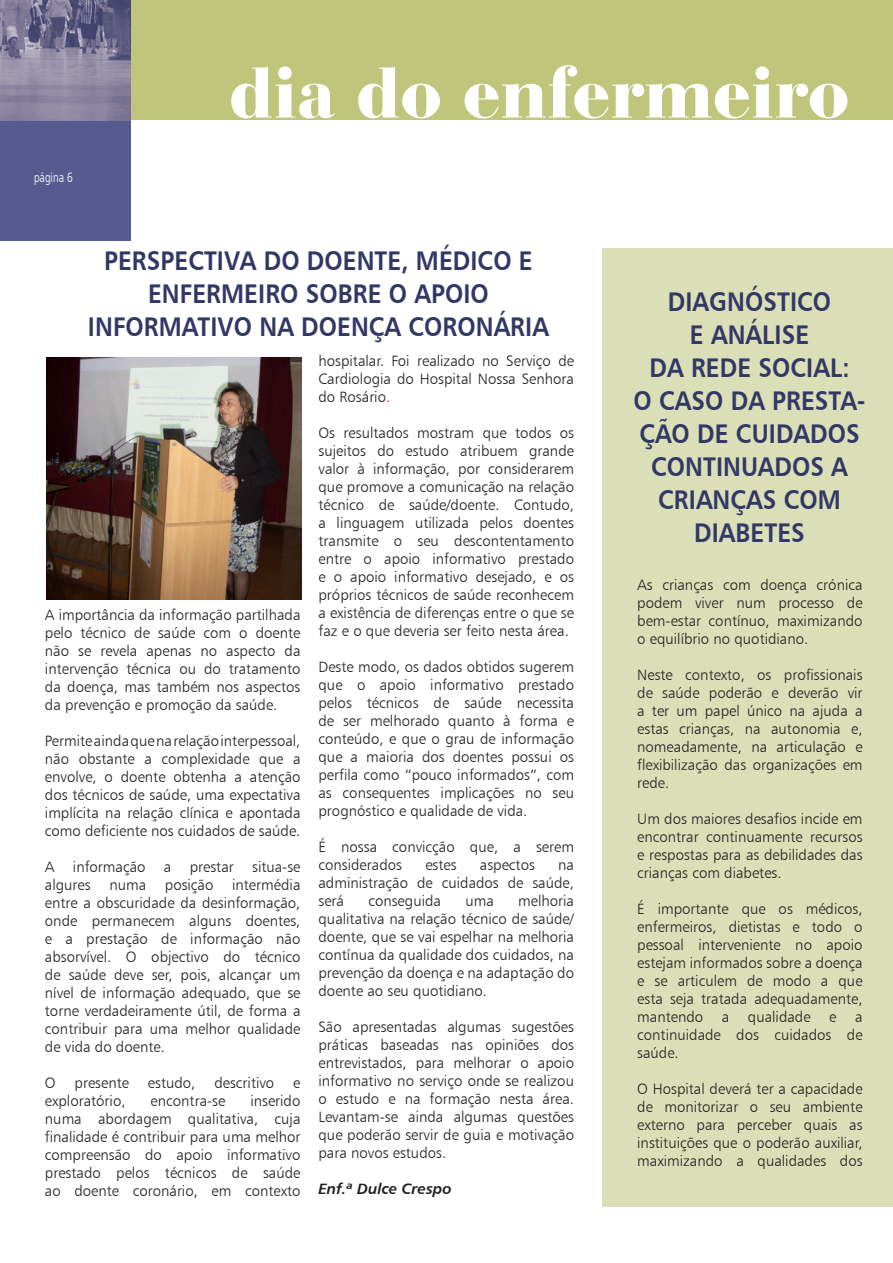
<style>
.page{position:relative;width:893px;height:1263px;background:#fff}
.page>*{position:absolute;margin:0;border:0;box-sizing:border-box;transform-origin:0 0}
.t1{font:900 75px "Bauer Bodoni BT";letter-spacing:.005em;color:#fff}
.t2{font:27px/33px "Humanist 777 BT Bold B";letter-spacing:.005em;color:#323766;text-align:center;scale:.9 1}
.t3{font:15px/18px "Humanist 777 BT Light B";color:#231f20;text-align:justify}
.t4{font:15px "Humanist 777 BT Bold Italic B";color:#231f20}
.t5{font:13.5px "Frut";color:#fff;scale:.9 1}
.s1{color:#f00}
</style>
<div class="page">
<div style="left:0;top:120px;width:131px;height:120px;background:#555b8e"></div>
<div style="left:0;top:0;width:893px;height:120px;background:#bfc57b"></div>
<img style="left:0;top:0;width:131px;height:120px">
<div style="left:602px;top:248px;width:291px;height:958px;background:#dbdfb8"></div>
<img style="left:46px;top:358px;width:256px;height:242px">
<p class="t5" style="left:34px;top:170px;width:45px">página 6</p>
<h1 class="t1" style="left:229px;top:45px;width:621px">dia do enfermeiro</h1>
<h2 class="t2" style="left:88px;top:243px;width:514px">PERSPECTIVA DO DOENTE, MÉDICO E<br>ENFERMEIRO SOBRE O APOIO<br>INFORMATIVO NA DOENÇA CORONÁRIA</h2>
<p class="t3" style="left:45px;top:605px;width:257px">A importância da informação partilhada pelo técnico de saúde com o doente não se revela apenas no aspecto da intervenção técnica ou do tratamento da doença, mas também nos aspectos da prevenção e promoção da saúde.</p>
<p class="t3" style="left:45px;top:731px;width:257px">Permite ainda que na relação interpessoal, não obstante a complexidade que a envolve, o doente obtenha a atenção dos técnicos de saúde, uma expectativa implícita na relação clínica e apontada como deficiente nos cuidados de saúde.</p>
<p class="t3" style="left:45px;top:857px;width:257px">A informação a prestar situa-se algures numa posição intermédia entre a obscuridade da desinformação, onde permanecem alguns doentes, e a prestação de informação não absorvível. O objectivo do técnico de saúde deve ser, pois, alcançar um nível de informação adequado, que se torne verdadeiramente útil, de forma a contribuir para uma melhor qualidade de vida do doente.</p>
<p class="t3" style="left:45px;top:1073px;width:12px">O</p>
<p class="t3" style="left:75px;top:1073px;width:56px">presente</p>
<p class="t3" style="left:148px;top:1073px;width:49px">estudo,</p>
<p class="t3" style="left:214px;top:1073px;width:61px">descritivo</p>
<p class="t3" style="left:293px;top:1073px;width:9px">e</p>
<p class="t3" style="left:45px;top:1091px;width:82px">exploratório,</p>
<p class="t3" style="left:151px;top:1091px;width:76px">encontra-se</p>
<p class="t3" style="left:45px;top:1091px;width:257px;text-indent:205px">inserido numa abordagem qualitativa, cuja finalidade é contribuir para uma melhor compreensão do apoio informativo prestado pelos técnicos de saúde ao doente coronário, em contexto</p>
<p class="t3" style="left:318px;top:352px;width:257px">hospitalar. Foi realizado no Serviço de Cardiologia do Hospital Nossa Senhora do Rosário<span class="s1">.</span></p>
<p class="t3" style="left:318px;top:424px;width:257px">Os resultados mostram que todos os sujeitos do estudo atribuem grande valor à informação, por considerarem que promove a comunicação na relação técnico de saúde/doente. Contudo, a linguagem utilizada pelos doentes transmite o seu descontentamento entre o apoio informativo prestado e o apoio informativo desejado, e os próprios técnicos de saúde reconhecem a existência de diferenças entre o que se faz e o que deveria ser feito nesta área.</p>
<p class="t3" style="left:318px;top:658px;width:257px">Deste modo, os dados obtidos sugerem que o apoio informativo prestado pelos técnicos de saúde necessita de ser melhorado quanto à forma e conteúdo, e que o grau de informação que a maioria dos doentes possui os perfila como “pouco informados”, com as consequentes implicações no seu prognóstico e qualidade de vida.</p>
<p class="t3" style="left:318px;top:838px;width:257px">É nossa convicção que, a serem considerados</p>
<p class="t3" style="left:425px;top:856px;width:33px">estes</p>
<p class="t3" style="left:480px;top:856px;width:56px">aspectos</p>
<p class="t3" style="left:318px;top:856px;width:257px;text-indent:240px">na administração de cuidados de saúde, será</p>
<p class="t3" style="left:318px;top:892px;width:257px;text-indent:200px">melhoria qualitativa na relação técnico de saúde/ doente, que se vai espelhar na melhoria contínua da qualidade dos cuidados, na prevenção da doença e na adaptação do doente ao seu quotidiano.</p>
<p class="t3" style="left:318px;top:1018px;width:257px">São apresentadas algumas sugestões práticas baseadas nas opiniões dos entrevistados, para melhorar o apoio informativo no serviço onde se realizou o estudo e na formação nesta área.<br>Levantam-se ainda algumas questões que poderão servir de guia e motivação para novos estudos.</p>
<p class="t4" style="left:318px;top:1179px;width:135px">Enf.ª Dulce Crespo</p>
<p class="t3" style="left:368px;top:892px;width:74px">conseguida</p>
<p class="t3" style="left:465px;top:892px;width:30px">uma</p>
<h2 class="t2" style="left:634px;top:284px;width:259px">DIAGNÓSTICO<br>E ANÁLISE<br>DA REDE SOCIAL:<br>O CASO DA PRESTA-<br>ÇÃO DE CUIDADOS<br>CONTINUADOS A<br>CRIANÇAS COM<br>DIABETES</h2>
<p class="t3" style="left:637px;top:575px;width:227px">As crianças com doença crónica podem viver num processo de bem-estar contínuo, maximizando o equilíbrio no quotidiano.</p>
<p class="t3" style="left:637px;top:665px;width:227px">Neste contexto, os profissionais de saúde poderão e deverão vir a ter um papel único na ajuda a estas crianças, na autonomia e, nomeadamente, na articulação e flexibilização das organizações em rede.</p>
<p class="t3" style="left:637px;top:809px;width:227px">Um dos maiores desafios incide em encontrar continuamente recursos e respostas para as debilidades das crianças com diabetes.</p>
<p class="t3" style="left:637px;top:899px;width:227px">É importante que os médicos, enfermeiros, dietistas e todo o pessoal interveniente no apoio estejam informados sobre a doença e se articulem de modo a que esta seja tratada adequadamente, mantendo a qualidade e a continuidade dos cuidados de saúde.</p>
<p class="t3" style="left:637px;top:1079px;width:227px">O Hospital deverá ter a capacidade de monitorizar o seu ambiente externo para perceber quais as instituições que o poderão auxiliar, maximizando a qualidades dos</p>
</div>
